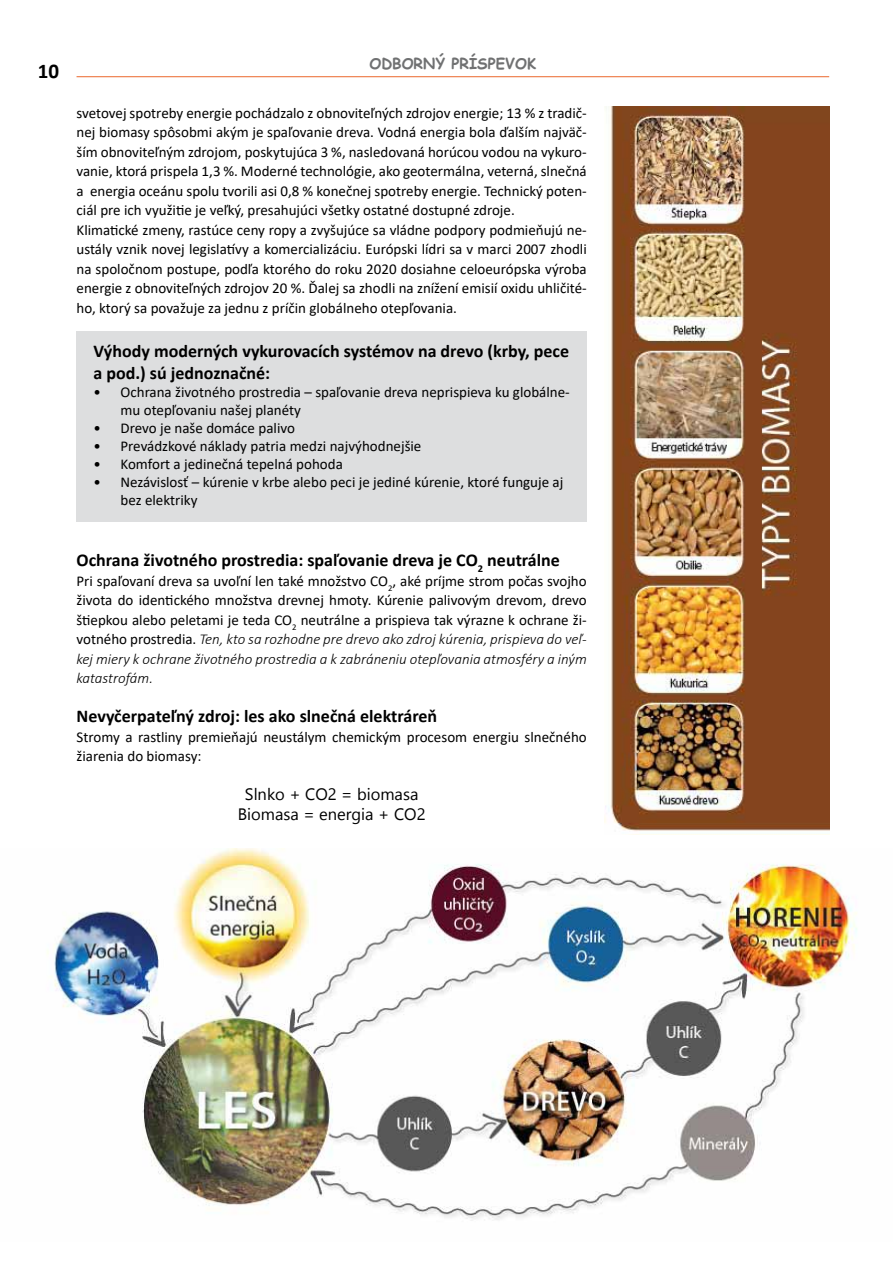
<style>
.page{position:relative;width:893px;height:1263px;background:#fff}
.page>*{position:absolute;margin:0;border:0;box-sizing:border-box;transform-origin:0 0}
.t1{font:700 21px "Calibri";color:#000}
.t2{font:700 18px/21.6px "Calibri";color:#000}
.t3{font:16.5px/19.5px "Gadugi";color:#000;text-align:center}
.t4{font:15px/19.5px "Calibri";color:#000}
.t5{font:700 15px "Comic Sans MS";color:#707172}
.s1{font-weight:300;font-style:italic}
</style>
<div class="page">
<hr style="left:77px;top:76px;width:752px;height:1px;background:#ed7944">
<div style="left:77px;top:332px;width:510px;height:190px;background:#dddedf"></div>
<img style="left:604px;top:106px;width:225px;height:725px">
<img style="left:47px;top:849px;width:810px;height:372px">
<h1 class="t1" style="left:38px;top:56px;width:23px">10</h1>
<p class="t5" style="left:369px;top:52px;width:168px">ODBORNÝ PRÍSPEVOK</p>
<p class="t4" style="left:77px;top:102px;width:512px">svetovej spotreby energie pochádzalo z obnoviteľných zdrojov energie; 13 % z tradič&shy;nej biomasy spôsobmi akým je spaľovanie dreva. Vodná energia bola ďalším najväč&shy;ším obnoviteľným zdrojom, poskytujúca 3 %, nasledovaná horúcou vodou na vykuro&shy;vanie, ktorá prispela 1,3 %. Moderné technológie, ako geotermálna, veterná, slnečná a energia oceánu spolu tvorili asi 0,8 % konečnej spotreby energie. Technický poten&shy;ciál pre ich využitie je veľký, presahujúci všetky ostatné dostupné zdroje.<br>Klimatické zmeny, rastúce ceny ropy a zvyšujúce sa vládne podpory podmieňujú ne&shy;ustály vznik novej legislatívy a komercializáciu. Európski lídri sa v marci 2007 zhodli na spoločnom postupe, podľa ktorého do roku 2020 dosiahne celoeurópska výroba energie z obnoviteľných zdrojov 20 %. Ďalej sa zhodli na znížení emisií oxidu uhličité&shy;ho, ktorý sa považuje za jednu z príčin globálneho otepľovania.</p>
<p class="t2" style="left:94px;top:340px;width:477px">Výhody moderných vykurovacích systémov na drevo (krby, pece a pod.) sú jednoznačné:</p>
<p class="t4" style="left:121px;top:382px;width:451px;line-height:18px;text-indent:-27px">• Ochrana životného prostredia – spaľovanie dreva neprispieva ku globálne&shy;mu otepľovaniu našej planéty</p>
<p class="t4" style="left:94px;top:418px;width:203px">• Drevo je naše domáce palivo</p>
<p class="t4" style="left:94px;top:436px;width:329px">• Prevádzkové náklady patria medzi najvýhodnejšie</p>
<p class="t4" style="left:94px;top:454px;width:251px">• Komfort a jedinečná tepelná pohoda</p>
<p class="t4" style="left:121px;top:472px;width:444px;line-height:18px;text-indent:-27px">• Nezávislosť – kúrenie v krbe alebo peci je jediné kúrenie, ktoré funguje aj bez elektriky</p>
<p class="t2" style="left:77px;top:549px;width:485px">Ochrana životného prostredia: spaľovanie dreva je CO<sub>2</sub> neutrálne</p>
<p class="t4" style="left:77px;top:570px;width:512px;text-align:justify">Pri spaľovaní dreva sa uvoľní len také množstvo CO<sub>2</sub>, aké príjme strom počas svojho života do identického množstva drevnej hmoty. Kúrenie palivovým drevom, drevo štiepkou alebo peletami je teda CO<sub>2</sub> neutrálne a prispieva tak výrazne k ochrane ži&shy;votného prostredia. <span class="s1">Ten, kto sa rozhodne pre drevo ako zdroj kúrenia, prispieva do veľ&shy;kej miery k ochrane životného prostredia a k zabráneniu otepľovania atmosféry a iným katastrofám.</span></p>
<p class="t2" style="left:77px;top:705px;width:362px">Nevyčerpateľný zdroj: les ako slnečná elektráreň</p>
<p class="t4" style="left:77px;top:726px;width:512px">Stromy a rastliny premieňajú neustálym chemickým procesom energiu slnečného žiarenia do biomasy:</p>
<p class="t3" style="left:238px;top:784px;width:189px">Slnko + CO2 = biomasa<br>Biomasa = energia + CO2</p>
</div>
